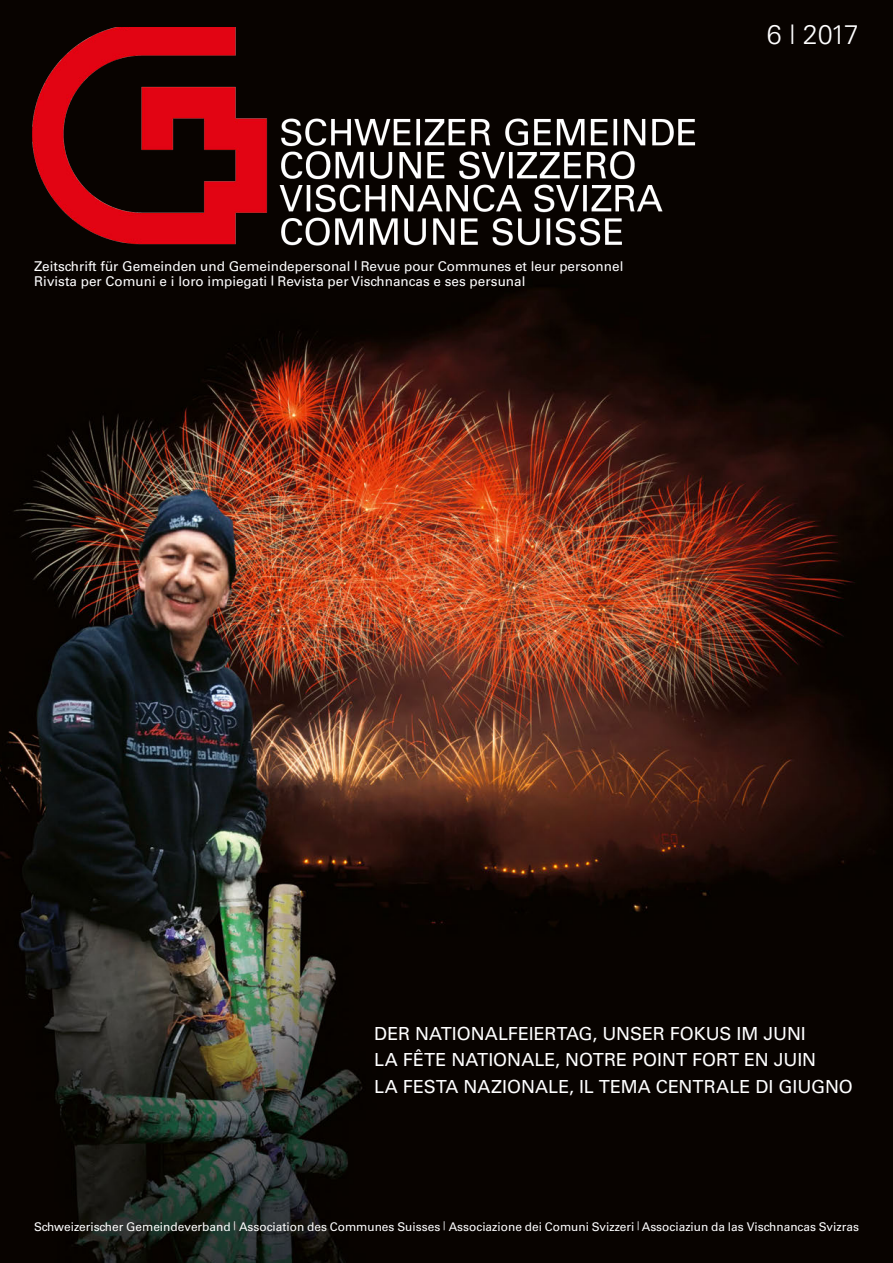
<style>
.page{position:relative;width:893px;height:1263px;background:#fff}
.page>*{position:absolute;margin:0;border:0;box-sizing:border-box;transform-origin:0 0}
.t1{font:300 27px "Univers LT Std";color:#fff}
.t2{font:18px/26.2px "Univers LT Std";color:#fff}
.t3{font:13.5px/15px "Univers LT Std";color:#fff}
.t4{font:12px "Univers LT Std";color:#fff}
</style>
<div class="page">
<img style="left:0;top:0;width:893px;height:1263px">
<img style="left:33px;top:27px;width:665px;height:226px">
<p class="t3" style="left:34px;top:259px;width:591px">Zeitschrift für Gemeinden und Gemeindepersonal <sup>|</sup> Revue pour Communes et leur personnel<br>Rivista per Comuni e i loro impiegati <sup>|</sup> Revista per Vischnancas e ses persunal</p>
<h1 class="t1" style="left:767px;top:18px;width:94px">6 l 2017</h1>
<h2 class="t2" style="left:374px;top:1020px;width:480px">DER NATIONALFEIERTAG, UNSER FOKUS IM JUNI<br>LA FÊTE NATIONALE, NOTRE POINT FORT EN JUIN<br>LA FESTA NAZIONALE, IL TEMA CENTRALE DI GIUGNO</h2>
<p class="t4" style="left:34px;top:1219px;width:826px">Schweizerischer Gemeindeverband <sup>|</sup> Association des Communes Suisses <sup>|</sup> Associazione dei Comuni Svizzeri <sup>|</sup> Associaziun da las Vischnancas Svizras</p>
</div>
